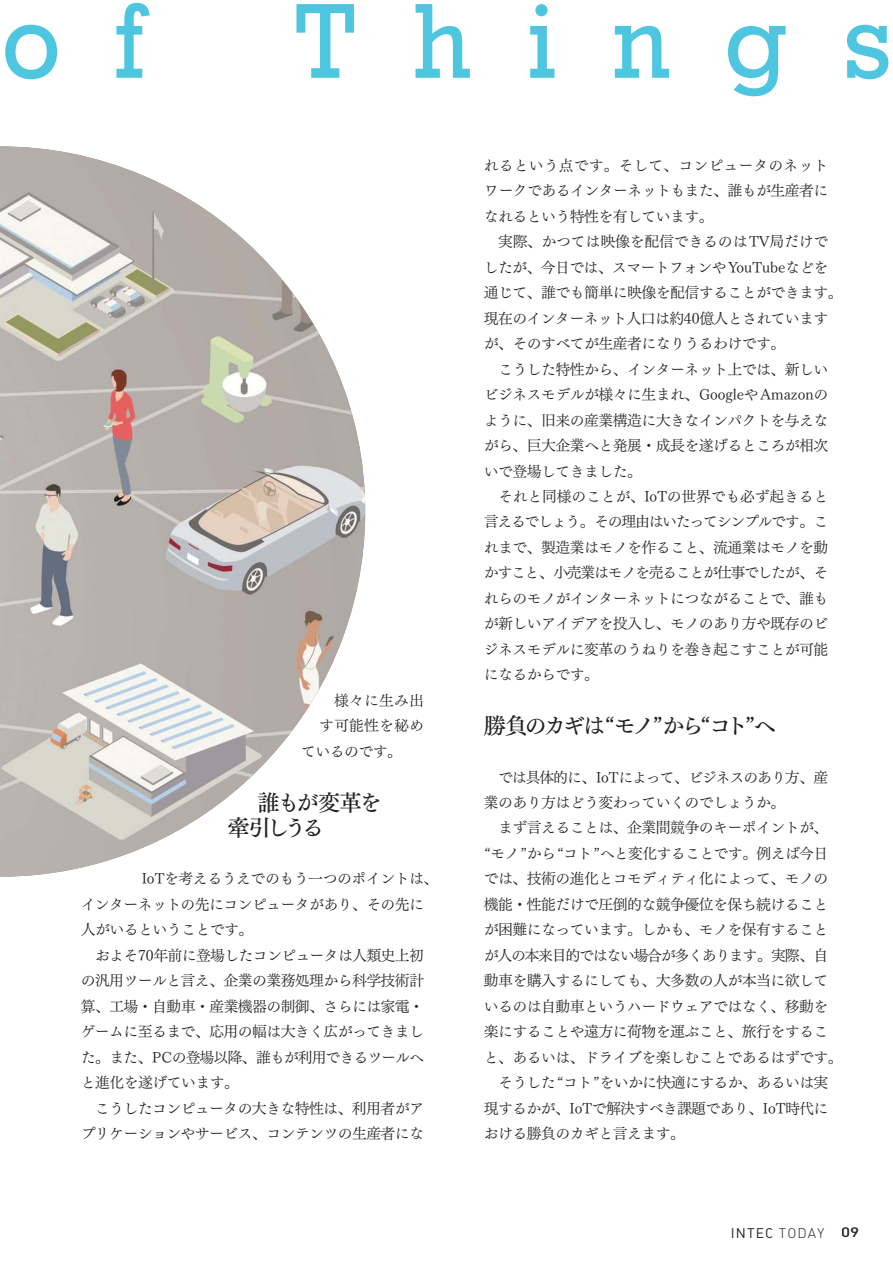
<style>
.page{position:relative;width:893px;height:1263px;background:#fff}
.page>*{position:absolute;margin:0;border:0;box-sizing:border-box;transform-origin:0 0}
.t1{font:106.2px "Geometric Slab 712 BT Medium A";letter-spacing:.525em;color:#4fc6e0}
.t2{font:22.35px "Tsuku Min Pro D 90 msp RKSJ H";letter-spacing:-.14em;color:#231f20}
.t3{font:22.35px/25.5px "Tsuku Min Pro D 90 msp RKSJ H";letter-spacing:-.11em;color:#231f20}
.t4{font:14.85px/25.5px "Tsuku Min Pro R 90 msp RKSJ H";letter-spacing:-.035em;color:#231f20}
.t5{font:14.85px "Tsuku Min Pro R 90 msp RKSJ H";letter-spacing:.01em;color:#231f20}
.t6{font:13.8px "DIN Regular Alternate";letter-spacing:.08em;color:#231f20}
.s1{font-family:"DIN";font-weight:300}
.s2{font-family:"DIN";font-weight:500;font-size:13.65px}
</style>
<div class="page">
<img style="left:0;top:146px;width:365px;height:731px">
<h1 class="t1" style="left:2px;top:3px;width:143px">o f</h1>
<h1 class="t1" style="left:293px;top:3px;width:601px">Things</h1>
<p class="t4" style="left:334px;top:690px;width:91px">様々に生み出</p>
<p class="t5" style="left:319px;top:720px;width:106px">す可能性を秘め</p>
<p class="t4" style="left:301px;top:741px;width:102px">ているのです。</p>
<h2 class="t3" style="left:228px;top:793px;width:156px;text-indent:30px">誰もが変革を牽引しうる</h2>
<p class="t4" style="left:81px;top:868px;width:359px;text-indent:46px">　IoTを考えるうえでのもう一つのポイントは、インターネットの先にコンピュータがあり、その先に人がいるということです。<br>　およそ70年前に登場したコンピュータは人類史上初の汎用ツールと言え、企業の業務処理から科学技術計算、工場・自動車・産業機器の制御、さらには家電・ゲームに至るまで、応用の幅は大きく広がってきました。また、PCの登場以降、誰もが利用できるツールへと進化を遂げています。<br>　こうしたコンピュータの大きな特性は、利用者がアプリケーションやサービス、コンテンツの生産者にな</p>
<p class="t4" style="left:484px;top:154px;width:360px">れるという点です。そして、コンピュータのネットワークであるインターネットもまた、誰もが生産者になれるという特性を有しています。<br>　実際、かつては映像を配信できるのはTV局だけでしたが、今日では、スマートフォンやYouTubeなどを通じて、誰でも簡単に映像を配信することができます。現在のインターネット人口は約40億人とされていますが、そのすべてが生産者になりうるわけです。<br>　こうした特性から、インターネット上では、新しいビジネスモデルが様々に生まれ、GoogleやAmazonのように、旧来の産業構造に大きなインパクトを与えながら、巨大企業へと発展・成長を遂げるところが相次いで登場してきました。<br>　それと同様のことが、IoTの世界でも必ず起きると言えるでしょう。その理由はいたってシンプルです。これまで、製造業はモノを作ること、流通業はモノを動かすこと、小売業はモノを売ることが仕事でしたが、それらのモノがインターネットにつながることで、誰もが新しいアイデアを投入し、モノのあり方や既存のビジネスモデルに変革のうねりを巻き起こすことが可能になるからです。</p>
<h2 class="t2" style="left:484px;top:718px;width:293px">勝負のカギは“モノ”から“コト”へ</h2>
<p class="t4" style="left:484px;top:766px;width:360px">　では具体的に、IoTによって、ビジネスのあり方、産業のあり方はどう変わっていくのでしょうか。<br>　まず言えることは、企業間競争のキーポイントが、<br>“モノ”から“コト”へと変化することです。例えば今日では、技術の進化とコモディティ化によって、モノの機能・性能だけで圧倒的な競争優位を保ち続けることが困難になっています。しかも、モノを保有することが人の本来目的ではない場合が多くあります。実際、自動車を購入するにしても、大多数の人が本当に欲しているのは自動車というハードウェアではなく、移動を楽にすることや遠方に荷物を運ぶこと、旅行をすること、あるいは、ドライブを楽しむことであるはずです。　そうした“コト”をいかに快適にするか、あるいは実現するかが、IoTで解決すべき課題であり、IoT時代における勝負のカギと言えます。</p>
<p class="t6" style="left:731px;top:1224px;width:130px">INTEC <span class="s1">TODAY</span> <span class="s2">09</span></p>
</div>
